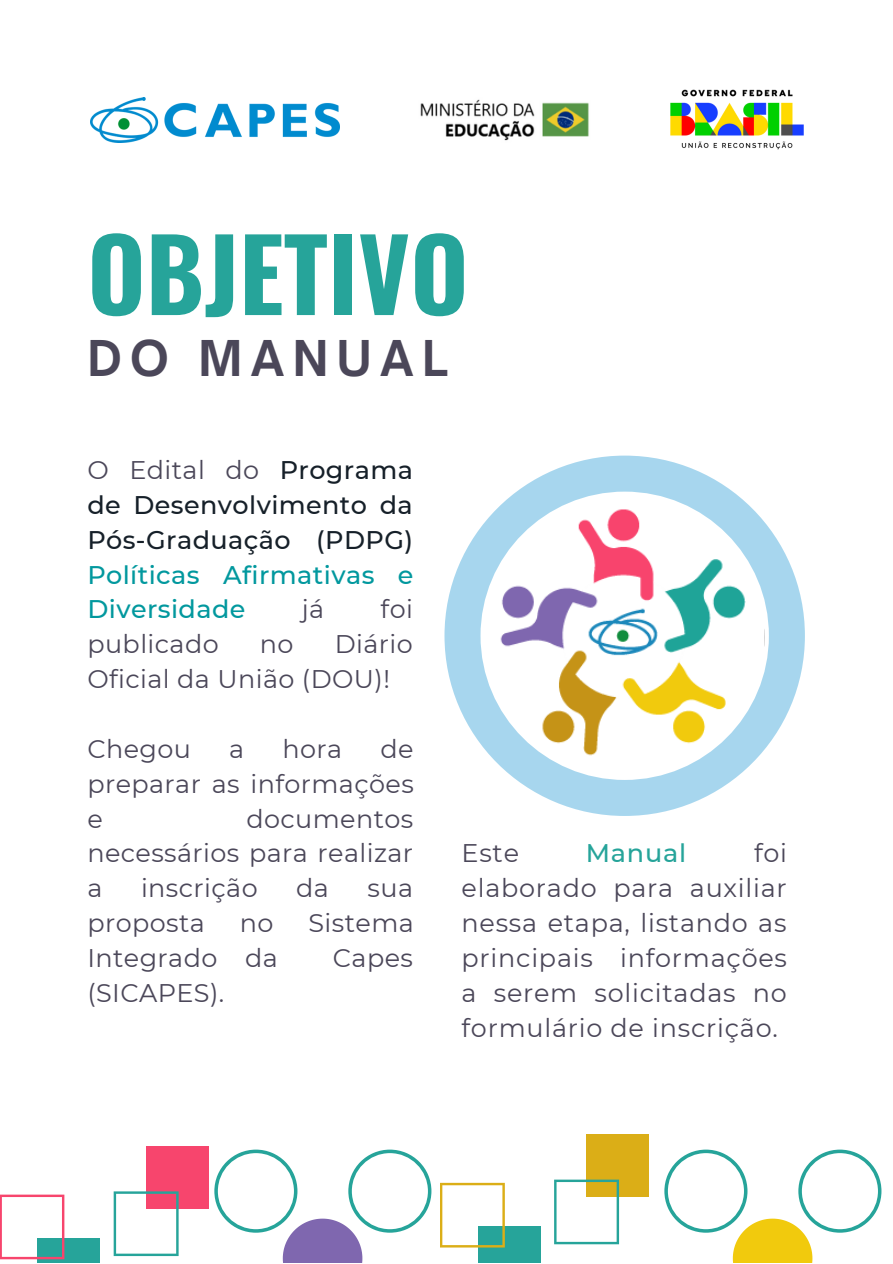
<style>
.page{position:relative;width:893px;height:1264px;background:#fff}
.page>*{position:absolute;margin:0;border:0;box-sizing:border-box;transform-origin:0 0}
.t1{font:700 99.6px "Oswald";color:#26a49a}
.t2{font:700 47.25px "Open Sauce One";letter-spacing:.18em;color:#4b4759}
.t3{font:25.5px/34.8px "Montserrat";letter-spacing:.015em;color:#4b4759;text-align:justify}
.t4{font:500 25.5px/34.8px "Montserrat";letter-spacing:.015em;color:#162029;text-align:justify}
.t5{font:500 25.5px "Montserrat";letter-spacing:.03em;color:#26a49a}
.s1{font-weight:400;color:#4b4759}
.s2{color:#02989e}
</style>
<div class="page">
<svg style="left:214px;top:1149px;width:217px;height:113px"></svg>
<svg style="left:664px;top:1149px;width:217px;height:113px"></svg>
<div style="left:146px;top:1146px;width:63px;height:62px;background:#f7456d"></div>
<div style="left:38px;top:1238px;width:62px;height:24px;background:#26a49a"></div>
<svg style="left:114px;top:1191px;width:65px;height:64px"></svg>
<svg style="left:0;top:1194px;width:64px;height:65px"></svg>
<div style="left:586px;top:1134px;width:63px;height:62px;background:#dbae17"></div>
<div style="left:478px;top:1226px;width:62px;height:36px;background:#26a49a"></div>
<svg style="left:554px;top:1179px;width:65px;height:65px"></svg>
<svg style="left:440px;top:1182px;width:65px;height:65px"></svg>
<svg style="left:444px;top:455px;width:360px;height:361px;fill:#a7d6ee"></svg>
<img style="left:475px;top:493px;width:289px;height:289px;border-radius:50%">
<img style="left:420px;top:99px;width:169px;height:42px">
<img style="left:91px;top:97px;width:248px;height:45px">
<img style="left:670px;top:89px;width:133px;height:61px">
<p class="t1" style="left:87px;top:196px;width:383px">OBJETIVO</p>
<p class="t2" style="left:87px;top:329px;width:362px">DO MANUAL</p>
<p class="t4" style="left:87px;top:452px;width:327px"><span class="s1">O Edital do</span> Programa de Desenvolvimento da Pós-Graduação (PDPG)<br><span class="s2">Políticas Afirmativas e Diversidade</span></p>
<p class="t3" style="left:302px;top:592px;width:24px">já</p>
<p class="t3" style="left:380px;top:592px;width:34px">foi</p>
<p class="t3" style="left:87px;top:626px;width:327px;text-indent:247px">Diário<br>Oficial da União (DOU)!</p>
<p class="t3" style="left:87px;top:626px;width:133px">publicado</p>
<p class="t3" style="left:260px;top:626px;width:35px">no</p>
<p class="t3" style="left:87px;top:731px;width:328px;text-indent:293px">de preparar as informações e</p>
<p class="t3" style="left:87px;top:731px;width:105px">Chegou</p>
<p class="t3" style="left:229px;top:731px;width:17px">a</p>
<p class="t3" style="left:282px;top:731px;width:61px">hora</p>
<p class="t3" style="left:87px;top:801px;width:327px;text-indent:159px">documentos necessários para realizar a</p>
<p class="t3" style="left:141px;top:870px;width:118px">inscrição</p>
<p class="t3" style="left:296px;top:870px;width:34px">da</p>
<p class="t3" style="left:367px;top:870px;width:47px">sua</p>
<p class="t3" style="left:87px;top:905px;width:119px">proposta</p>
<p class="t3" style="left:240px;top:905px;width:35px">no</p>
<p class="t3" style="left:308px;top:905px;width:107px">Sistema</p>
<p class="t3" style="left:87px;top:940px;width:192px">Integrado da</p>
<p class="t3" style="left:333px;top:940px;width:82px">Capes</p>
<p class="t3" style="left:87px;top:975px;width:138px">(SICAPES).</p>
<p class="t3" style="left:461px;top:835px;width:327px;text-indent:292px">foi elaborado para auxiliar nessa etapa, listando as principais informações a serem solicitadas no formulário de inscrição.</p>
<p class="t3" style="left:461px;top:835px;width:59px">Este</p>
<p class="t5" style="left:585px;top:837px;width:102px">Manual</p>
</div>
